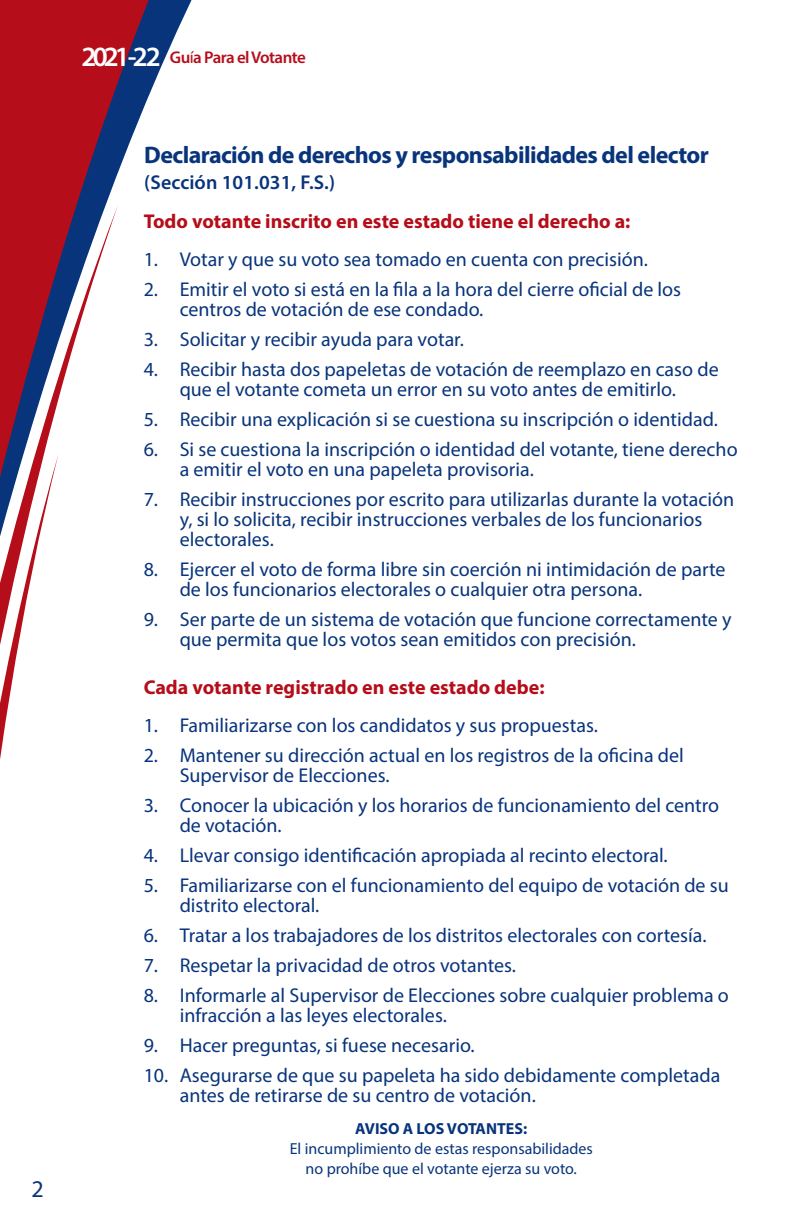
<style>
.page{position:relative;width:792px;height:1224px;background:#fff}
.page>*{position:absolute;margin:0;border:0;box-sizing:border-box;transform-origin:0 0}
.t1{font:700 24px "Myriad Pro";letter-spacing:-.025em;color:#08347b}
.t2{font:24px "Myriad Pro";color:#08347b}
.t3{font:20px/20px "Myriad Pro";color:#08347b}
.t4{font:700 20px "Myriad Pro";color:#b50e1a}
.t5{font:600 20px "Myriad Pro";letter-spacing:.005em;color:#08347b}
.t6{font:600 17px "Myriad Pro";letter-spacing:-.035em;color:#b50e1a}
.blue_headline_on_las{font:16px "Myriad Pro";color:#08347b}
.blue_headline_on_las-2{font:700 16px "Myriad Pro";color:#08347b}
.s1{font-size:28px;color:#fff}
.s2{font-weight:400}
</style>
<div class="page">
<svg style="left:158px;top:0;width:34px;height:74px"></svg>
<svg style="left:0;top:0;width:158px;height:205px;background:#9c2e44"></svg>
<svg style="left:0;top:205px;width:118px;height:249px"></svg>
<svg style="left:0;top:454px;width:58px;height:305px"></svg>
<p class="t2" style="left:31px;top:1174px;width:14px">2</p>
<p class="t6" style="left:82px;top:47px;width:226px"><span class="s1">2021 -2 2</span> Gu<span class="s2">í</span>a Para el Votante</p>
<p class="t1" style="left:144px;top:140px;width:566px">Declaración de derechos y responsabilidades del elector</p>
<p class="t5" style="left:144px;top:170px;width:192px">(Sección 101.031, F.S.)</p>
<p class="t4" style="left:144px;top:208px;width:488px">Todo votante inscrito en este estado tiene el derecho a:</p>
<p class="t3" style="left:144px;top:249px;width:506px">1. Votar y que su voto sea tomado en cuenta con precisión.</p>
<p class="t3" style="left:180px;top:279px;width:503px;text-indent:-36px">2. Emitir el voto si está en la fila a la hora del cierre oficial de los centros de votación de ese condado.</p>
<p class="t3" style="left:144px;top:329px;width:322px">3. Solicitar y recibir ayuda para votar.</p>
<p class="t3" style="left:144px;top:359px;width:577px;text-align:center">4. Recibir hasta dos papeletas de votación de reemplazo en caso de que el votante cometa un error en su voto antes de emitirlo.</p>
<p class="t3" style="left:144px;top:409px;width:576px">5. Recibir una explicación si se cuestiona su inscripción o identidad.</p>
<p class="t3" style="left:180px;top:439px;width:559px;text-indent:-36px">6. Si se cuestiona la inscripción o identidad del votante, tiene derecho a emitir el voto en una papeleta provisoria.</p>
<p class="t3" style="left:180px;top:489px;width:556px;text-indent:-36px">7. Recibir instrucciones por escrito para utilizarlas durante la votación y, si lo solicita, recibir instrucciones verbales de los funcionarios electorales.</p>
<p class="t3" style="left:180px;top:559px;width:547px;text-indent:-36px">8. Ejercer el voto de forma libre sin coerción ni intimidación de parte de los funcionarios electorales o cualquier otra persona.</p>
<p class="t3" style="left:180px;top:609px;width:553px;text-indent:-36px">9. Ser parte de un sistema de votación que funcione correctamente y que permita que los votos sean emitidos con precisión.</p>
<p class="t4" style="left:144px;top:675px;width:402px">Cada votante registrado en este estado debe:</p>
<p class="t3" style="left:144px;top:715px;width:456px">1. Familiarizarse con los candidatos y sus propuestas.</p>
<p class="t3" style="left:180px;top:745px;width:506px;text-indent:-36px">2. Mantener su dirección actual en los registros de la oficina del<br>Supervisor de Elecciones.</p>
<p class="t3" style="left:180px;top:795px;width:541px;text-indent:-36px">3. Conocer la ubicación y los horarios de funcionamiento del centro de votación.</p>
<p class="t3" style="left:144px;top:845px;width:526px">4. Llevar consigo identificación apropiada al recinto electoral.</p>
<p class="t3" style="left:180px;top:875px;width:551px;text-indent:-36px">5. Familiarizarse con el funcionamiento del equipo de votación de su distrito electoral.</p>
<p class="t3" style="left:144px;top:925px;width:564px">6. Tratar a los trabajadores de los distritos electorales con cortesía.</p>
<p class="t3" style="left:144px;top:955px;width:374px">7. Respetar la privacidad de otros votantes.</p>
<p class="t3" style="left:180px;top:985px;width:551px;text-indent:-36px">8. Informarle al Supervisor de Elecciones sobre cualquier problema o infracción a las leyes electorales.</p>
<p class="t3" style="left:144px;top:1035px;width:332px">9. Hacer preguntas, si fuese necesario.</p>
<p class="t3" style="left:180px;top:1065px;width:542px;text-indent:-36px">10. Asegurarse de que su papeleta ha sido debidamente completada antes de retirarse de su centro de votación.</p>
<p class="blue_headline_on_las-2" style="left:355px;top:1118px;width:174px">AVISO A LOS VOTANTES:</p>
<p class="blue_headline_on_las" style="left:290px;top:1139px;width:305px">El incumplimiento de estas responsabilidades</p>
<p class="blue_headline_on_las" style="left:306px;top:1159px;width:273px">no prohíbe que el votante ejerza su voto.</p>
</div>
